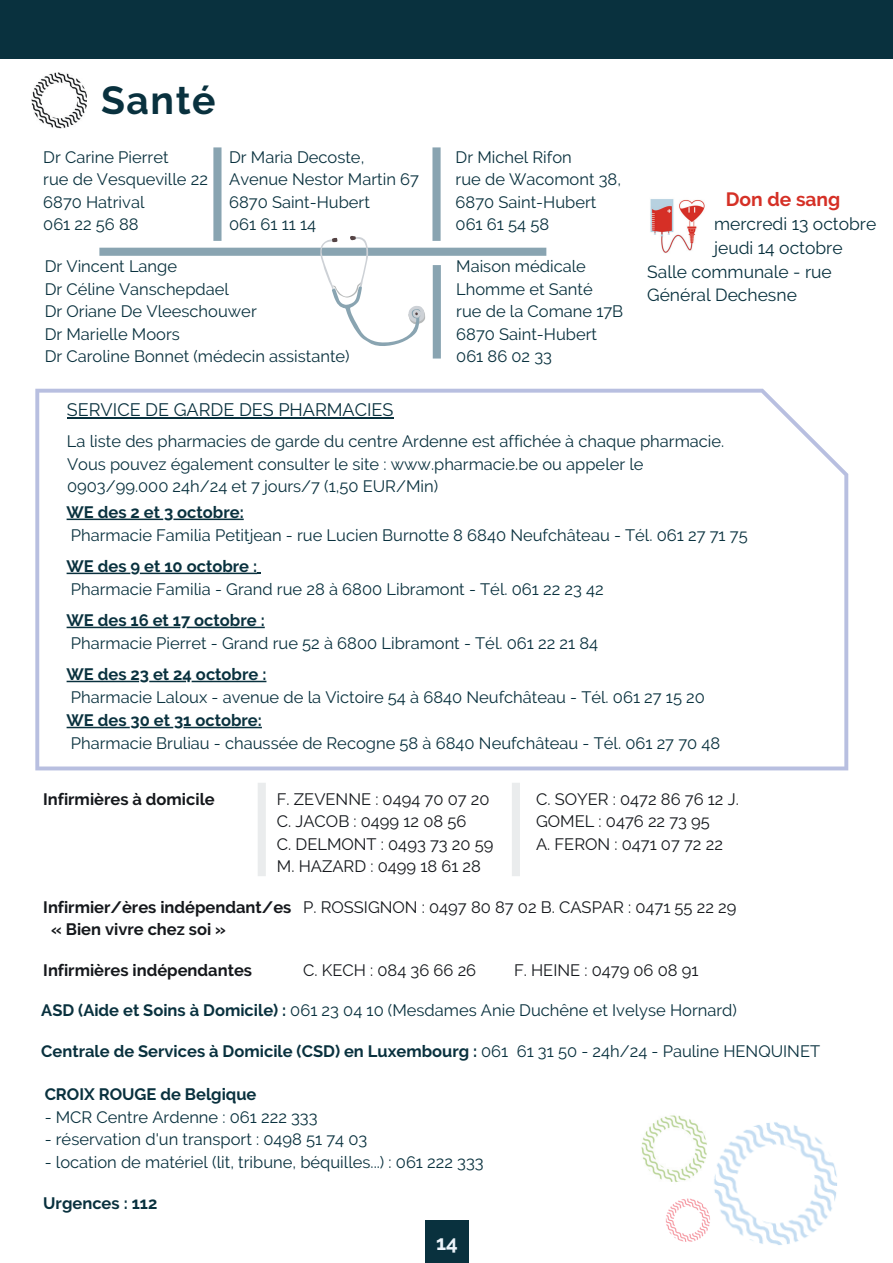
<style>
.page{position:relative;width:893px;height:1263px;background:#fff}
.page>*{position:absolute;margin:0;border:0;box-sizing:border-box;transform-origin:0 0}
.t1{font:700 39px "Raleway";letter-spacing:.04em;color:#09313e}
.t2{font:700 20.4px "Raleway";color:#ecf4fb}
.t3{font:700 19.2px "Raleway";color:#d53026}
.t4{font:18px "Raleway";color:#09313e}
.t5{font:17.55px "Raleway";color:#09313e}
.t6{font:16.5px/22.5px "Raleway";color:#09313e}
.t7{font:16.5px/22.5px "Raleway";color:#15181c}
.t8{font:700 16.5px "Raleway";color:#09313e}
.t9{font:700 16.5px/22.5px "Raleway";color:#15181c}
.s1{font-weight:700}
.s2{font-weight:400}
</style>
<div class="page">
<div style="left:0;top:0;width:893px;height:59px;background:#09313e"></div>
<img style="left:31px;top:73px;width:56px;height:56px">
<svg style="left:258px;top:783px;width:8px;height:93px"></svg>
<svg style="left:512px;top:783px;width:8px;height:93px"></svg>
<svg style="left:35px;top:389px;width:813px;height:381px"></svg>
<img style="left:641px;top:1115px;width:66px;height:67px">
<img style="left:714px;top:1122px;width:123px;height:123px">
<img style="left:665px;top:1198px;width:45px;height:44px">
<svg style="left:99px;top:147px;width:447px;height:212px"></svg>
<hr style="left:173px;top:519px;width:71px;height:1px;background:#09313e">
<hr style="left:67px;top:519px;width:96px;height:1px;background:#09313e">
<hr style="left:140px;top:573px;width:117px;height:1px;background:#09313e">
<hr style="left:67px;top:573px;width:63px;height:1px;background:#09313e">
<hr style="left:187px;top:627px;width:78px;height:1px;background:#09313e">
<hr style="left:67px;top:627px;width:113px;height:1px;background:#09313e">
<hr style="left:192px;top:681px;width:74px;height:1px;background:#09313e">
<hr style="left:149px;top:681px;width:37px;height:1px;background:#09313e">
<hr style="left:67px;top:681px;width:72px;height:1px;background:#09313e">
<hr style="left:183px;top:727px;width:79px;height:1px;background:#09313e">
<hr style="left:140px;top:727px;width:33px;height:1px;background:#09313e">
<hr style="left:67px;top:727px;width:63px;height:1px;background:#09313e">
<hr style="left:67px;top:417px;width:327px;height:1px;background:#09313e">
<img style="left:650px;top:199px;width:55px;height:54px">
<div style="left:425px;top:1221px;width:44px;height:42px;background:#09313e"></div>
<h1 class="t1" style="left:101px;top:78px;width:116px">Santé</h1>
<p class="t6" style="left:43px;top:146px;width:166px">Dr Carine Pierret<br>rue de Vesqueville 22<br>6870 Hatrival<br>061 22 56 88</p>
<p class="t6" style="left:229px;top:146px;width:191px">Dr Maria Decoste,<br>Avenue Nestor Martin 67<br>6870 Saint-Hubert<br>061 61 11 14</p>
<p class="t6" style="left:456px;top:146px;width:167px">Dr Michel Rifon<br>rue de Wacomont 38,<br>6870 Saint-Hubert<br>061 61 54 58</p>
<p class="t6" style="left:45px;top:255px;width:307px">Dr Vincent Lange<br>Dr Céline Vanschepdael<br>Dr Oriane De Vleeschouwer<br>Dr Marielle Moors<br>Dr Caroline Bonnet (médecin assistante)</p>
<p class="t6" style="left:456px;top:255px;width:169px">Maison médicale<br>Lhomme et Santé<br>rue de la Comane 17B<br>6870 Saint-Hubert<br>061 86 02 33</p>
<p class="t4" style="left:67px;top:399px;width:328px">SERVICE DE GARDE DES PHARMACIES</p>
<p class="t3" style="left:726px;top:188px;width:116px">Don de sang</p>
<p class="t5" style="left:714px;top:214px;width:164px">mercredi 13 octobre</p>
<p class="t5" style="left:714px;top:238px;width:130px">jeudi 14 octobre</p>
<p class="t5" style="left:647px;top:261px;width:186px">Salle communale - rue</p>
<p class="t5" style="left:647px;top:285px;width:151px">Général Dechesne</p>
<p class="t6" style="left:67px;top:430px;width:659px">La liste des pharmacies de garde du centre Ardenne est affichée à chaque pharmacie.<br>Vous pouvez également consulter le site : www.pharmacie.be ou appeler le<br>0903/99.000 24h/24 et 7 jours/7 (1,50 EUR/Min)</p>
<p class="t8" style="left:67px;top:502px;width:179px">WE des 2 et 3 octobre:</p>
<p class="t6" style="left:71px;top:523px;width:678px">Pharmacie Familia Petitjean - rue Lucien Burnotte 8 6840 Neufchâteau - Tél. 061 27 71 75</p>
<p class="t8" style="left:67px;top:556px;width:192px">WE des 9 et 10 octobre :</p>
<p class="t6" style="left:71px;top:577px;width:535px">Pharmacie Familia - Grand rue 28 à 6800 Libramont - Tél. 061 22 23 42</p>
<p class="t8" style="left:67px;top:610px;width:200px">WE des 16 et 17 octobre :</p>
<p class="t6" style="left:71px;top:632px;width:529px">Pharmacie Pierret - Grand rue 52 à 6800 Libramont - Tél. 061 22 21 84</p>
<p class="t8" style="left:67px;top:664px;width:201px">WE des 23 et 24 octobre :</p>
<p class="t6" style="left:71px;top:686px;width:636px">Pharmacie Laloux - avenue de la Victoire 54 à 6840 Neufchâteau - Tél. 061 27 15 20</p>
<p class="t8" style="left:67px;top:710px;width:197px">WE des 30 et 31 octobre:</p>
<p class="t6" style="left:71px;top:732px;width:651px">Pharmacie Bruliau - chaussée de Recogne 58 à 6840 Neufchâteau - Tél. 061 27 70 48</p>
<p class="t9" style="left:43px;top:788px;width:173px">Infirmières à domicile</p>
<p class="t7" style="left:277px;top:787px;width:218px">F. ZEVENNE : 0494 70 07 20<br>C. JACOB : 0499 12 08 56<br>C. DELMONT : 0493 73 20 59<br>M. HAZARD : 0499 18 61 28</p>
<p class="t7" style="left:536px;top:787px;width:204px">C. SOYER : 0472 86 76 12 J.<br>GOMEL : 0476 22 73 95<br>A. FERON : 0471 07 72 22</p>
<p class="t9" style="left:51px;top:896px;width:242px;text-indent:-8px">Infirmier/ères indépendant/es « Bien vivre chez soi »</p>
<p class="t7" style="left:303px;top:896px;width:435px">P. ROSSIGNON : 0497 80 87 02 B. CASPAR : 0471 55 22 29</p>
<p class="t9" style="left:43px;top:959px;width:210px">Infirmières indépendantes</p>
<p class="t7" style="left:303px;top:959px;width:175px">C. KECH : 084 36 66 26</p>
<p class="t7" style="left:514px;top:959px;width:186px">F. HEINE : 0479 06 08 91</p>
<p class="t6" style="left:41px;top:999px;width:697px"><span class="s1">ASD (Aide et Soins à Domicile) :</span> 061 23 04 10 (Mesdames Anie Duchêne et Ivelyse Hornard)</p>
<p class="t8" style="left:41px;top:1041px;width:780px">Centrale de Services à Domicile (CSD) en Luxembourg : <span class="s2">061 61 31 50 - 24h/24 - Pauline HENQUINET</span></p>
<p class="t8" style="left:45px;top:1085px;width:213px">CROIX ROUGE de Belgique</p>
<p class="t6" style="left:45px;top:1105px;width:274px">- MCR Centre Ardenne : 061 222 333</p>
<p class="t6" style="left:45px;top:1128px;width:324px">- réservation d'un transport : 0498 51 74 03</p>
<p class="t6" style="left:45px;top:1150px;width:440px">- location de matériel (lit, tribune, béquilles...) : 061 222 333</p>
<p class="t8" style="left:43px;top:1194px;width:116px">Urgences : 112</p>
<p class="t2" style="left:436px;top:1231px;width:23px">14</p>
</div>
